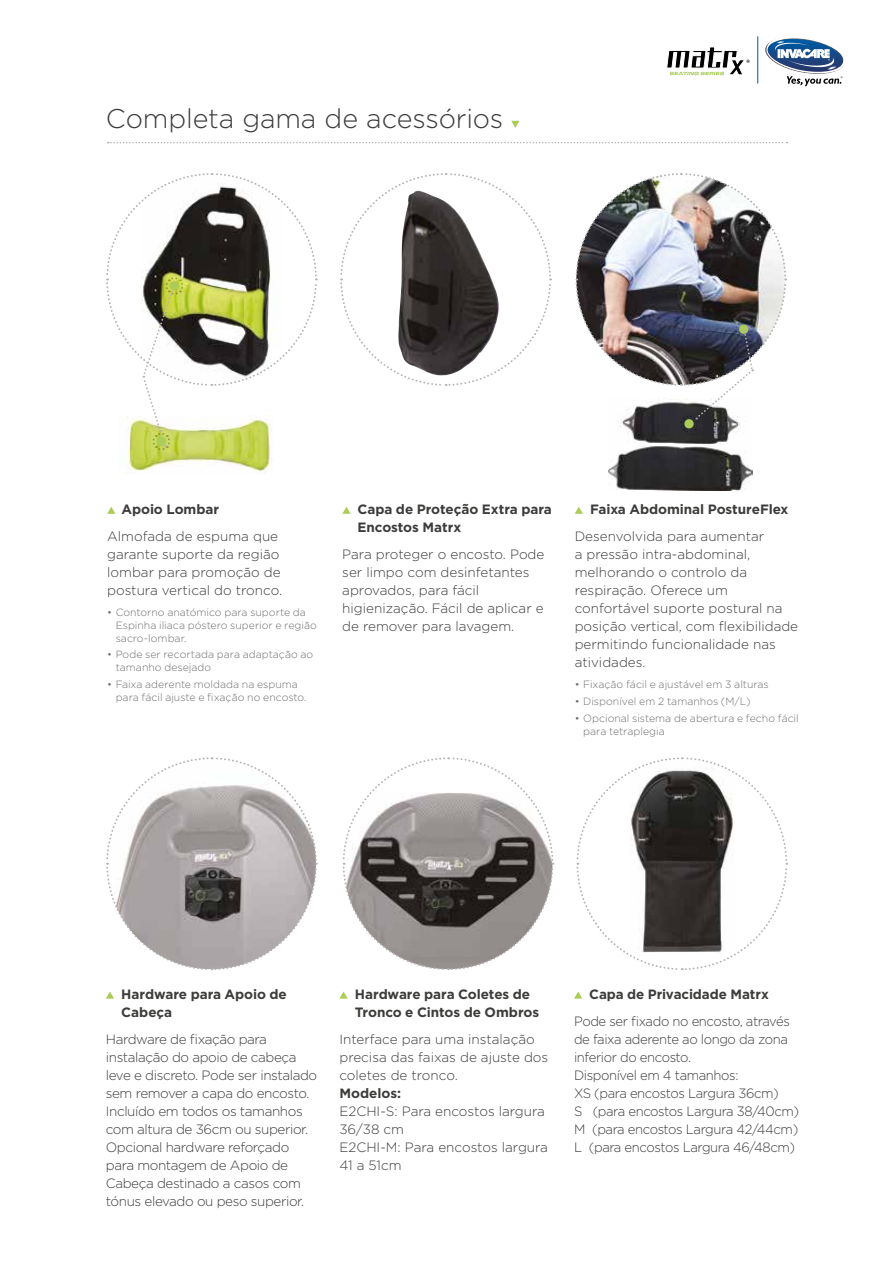
<style>
.page{position:relative;width:893px;height:1263px;background:#fff}
.page>*{position:absolute;margin:0;border:0;box-sizing:border-box;transform-origin:0 0}
.t1{font:300 27px "Gotham";letter-spacing:-.005em;color:#3c3c3b}
.t2{font:300 13.5px/18px "Gotham";color:#3c3c3b}
.t3{font:300 13.5px/18px "Gotham";letter-spacing:-.025em;color:#3c3c3b}
.t4{font:700 13.5px/18px "Gotham";letter-spacing:-.005em;color:#3c3c3b}
.t5{font:300 10.5px/12.6px "Gotham";color:#706f6f}
</style>
<div class="page">
<svg style="left:108px;top:142px;width:679px;height:1px"></svg>
<svg style="left:511px;top:121px;width:8px;height:7px"></svg>
<svg style="left:340px;top:173px;width:212px;height:213px"></svg>
<svg style="left:342px;top:507px;width:9px;height:7px"></svg>
<svg style="left:107px;top:507px;width:8px;height:7px"></svg>
<svg style="left:575px;top:507px;width:8px;height:7px"></svg>
<svg style="left:106px;top:757px;width:212px;height:213px"></svg>
<svg style="left:342px;top:757px;width:212px;height:214px"></svg>
<svg style="left:576px;top:757px;width:212px;height:214px"></svg>
<svg style="left:106px;top:991px;width:8px;height:8px"></svg>
<svg style="left:339px;top:991px;width:9px;height:8px"></svg>
<svg style="left:574px;top:991px;width:8px;height:8px"></svg>
<img style="left:127px;top:450px;width:145px;height:24px">
<img style="left:608px;top:433px;width:145px;height:57px">
<svg style="left:765px;top:37px;width:79px;height:49px"></svg>
<svg style="left:666px;top:47px;width:84px;height:28px"></svg>
<hr style="left:757px;top:36px;width:1px;height:47px;background:#0755a0">
<svg style="left:106px;top:173px;width:212px;height:277px"></svg>
<img style="left:575px;top:173px;width:212px;height:260px">
<h1 class="t1" style="left:106px;top:101px;width:399px">Completa gama de acessórios</h1>
<p class="t4" style="left:121px;top:500px;width:99px">Apoio Lombar</p>
<p class="t2" style="left:107px;top:527px;width:176px">Almofada de espuma que garante suporte da região lombar para promoção de postura vertical do tronco.</p>
<p class="t5" style="left:116px;top:606px;width:203px;text-indent:-9px">• Contorno anatómico para suporte da<br>Espinha iliaca póstero superior e região sacro-lombar.</p>
<p class="t5" style="left:116px;top:648px;width:199px;text-indent:-9px">• Pode ser recortada para adaptação ao tamanho desejado</p>
<p class="t5" style="left:116px;top:678px;width:192px;text-indent:-9px">• Faixa aderente moldada na espuma para fácil ajuste e fixação no encosto.</p>
<p class="t4" style="left:357px;top:500px;width:196px">Capa de Proteção Extra para<br>Encostos Matrx</p>
<p class="t2" style="left:342px;top:545px;width:204px">Para proteger o encosto. Pode ser limpo com desinfetantes aprovados, para fácil higienização. Fácil de aplicar e de remover para lavagem.</p>
<p class="t4" style="left:590px;top:500px;width:200px">Faixa Abdominal PostureFlex</p>
<p class="t2" style="left:575px;top:527px;width:225px">Desenvolvida para aumentar<br>a pressão intra-abdominal, melhorando o controlo da respiração. Oferece um confortável suporte postural na posição vertical, com flexibilidade permitindo funcionalidade nas atividades.</p>
<p class="t5" style="left:575px;top:678px;width:196px">• Fixação fácil e ajustável em 3 alturas</p>
<p class="t5" style="left:575px;top:695px;width:177px">• Disponível em 2 tamanhos (M/L)</p>
<p class="t5" style="left:583px;top:712px;width:217px;text-indent:-9px">• Opcional sistema de abertura e fecho fácil para tetraplegia</p>
<p class="t4" style="left:121px;top:985px;width:167px">Hardware para Apoio de<br>Cabeça</p>
<p class="t3" style="left:106px;top:1029px;width:213px">Hardware de fixação para instalação do apoio de cabeça leve e discreto. Pode ser instalado sem remover a capa do encosto.<br>Incluído em todos os tamanhos com altura de 36cm ou superior.<br>Opcional hardware reforçado para montagem de Apoio de<br>Cabeça destinado a casos com tónus elevado ou peso superior.</p>
<p class="t4" style="left:355px;top:985px;width:186px">Hardware para Coletes de<br>Tronco e Cintos de Ombros</p>
<p class="t2" style="left:339px;top:1029px;width:210px">Interface para uma instalação precisa das faixas de ajuste dos coletes de tronco.</p>
<p class="t4" style="left:339px;top:1084px;width:63px">Modelos:</p>
<p class="t2" style="left:339px;top:1101px;width:210px">E2CHI-S: Para encostos largura<br>36/38 cm<br>E2CHI-M: Para encostos largura<br>41 a 51cm</p>
<p class="t4" style="left:589px;top:985px;width:181px">Capa de Privacidade Matrx</p>
<p class="t3" style="left:574px;top:1011px;width:227px">Pode ser fixado no encosto, através de faixa aderente ao longo da zona inferior do encosto.<br>Disponível em 4 tamanhos:<br>XS (para encostos Largura 36cm)<br>S (para encostos Largura 38/40cm)<br>M (para encostos Largura 42/44cm)<br>L (para encostos Largura 46/48cm)</p>
</div>
